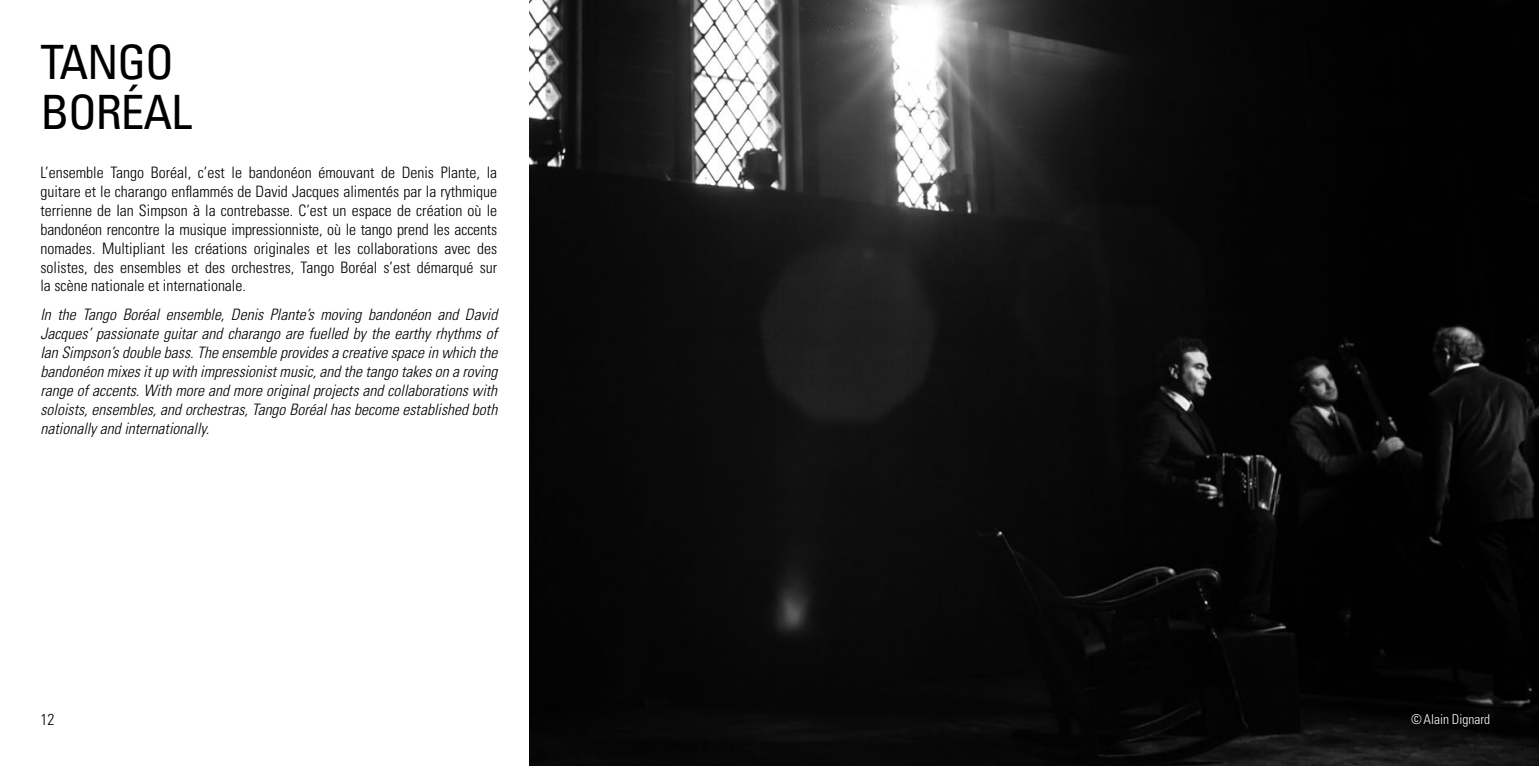
<style>
.page{position:relative;width:1539px;height:766px;background:#fff}
.page>*{position:absolute;margin:0;border:0;box-sizing:border-box;transform-origin:0 0}
.t1{font:condensed 47.25px/49.5px "Univers";letter-spacing:-.025em;color:#000}
.t2{font:300 condensed 15.75px/18.9px "Univers";color:#000;text-align:justify}
.t3{font:italic 300 condensed 15.75px/18.9px "Univers";color:#000;text-align:justify}
.t4{font:300 condensed 13.5px "Univers";color:#fff}
</style>
<div class="page">
<img style="left:530px;top:0;width:1009px;height:765px">
<h1 class="t1" style="left:40px;top:36px;width:135px">TANGO<br>BORÉAL</h1>
<p class="t2" style="left:40px;top:163px;width:458px">L’ensemble Tango Boréal, c’est le bandonéon émouvant de Denis Plante, la guitare et le charango enflammés de David Jacques alimentés par la rythmique terrienne de Ian Simpson à la contrebasse. C’est un espace de création où le bandonéon rencontre la musique impressionniste, où le tango prend les accents nomades. Multipliant les créations originales et les collaborations avec des solistes, des ensembles et des orchestres, Tango Boréal s’est démarqué sur la scène nationale et internationale.</p>
<p class="t3" style="left:40px;top:305px;width:458px">In the Tango Boréal ensemble, Denis Plante’s moving bandonéon and David Jacques’ passionate guitar and charango are fuelled by the earthy rhythms of Ian Simpson’s double bass. The ensemble provides a creative space in which the bandonéon mixes it up with impressionist music, and the tango takes on a roving range of accents. With more and more original projects and collaborations with soloists, ensembles, and orchestras, Tango Boréal has become established both nationally and internationally.</p>
<p class="t2" style="left:40px;top:709px;width:15px">12</p>
<p class="t4" style="left:1411px;top:710px;width:81px">©Alain Dignard</p>
</div>
